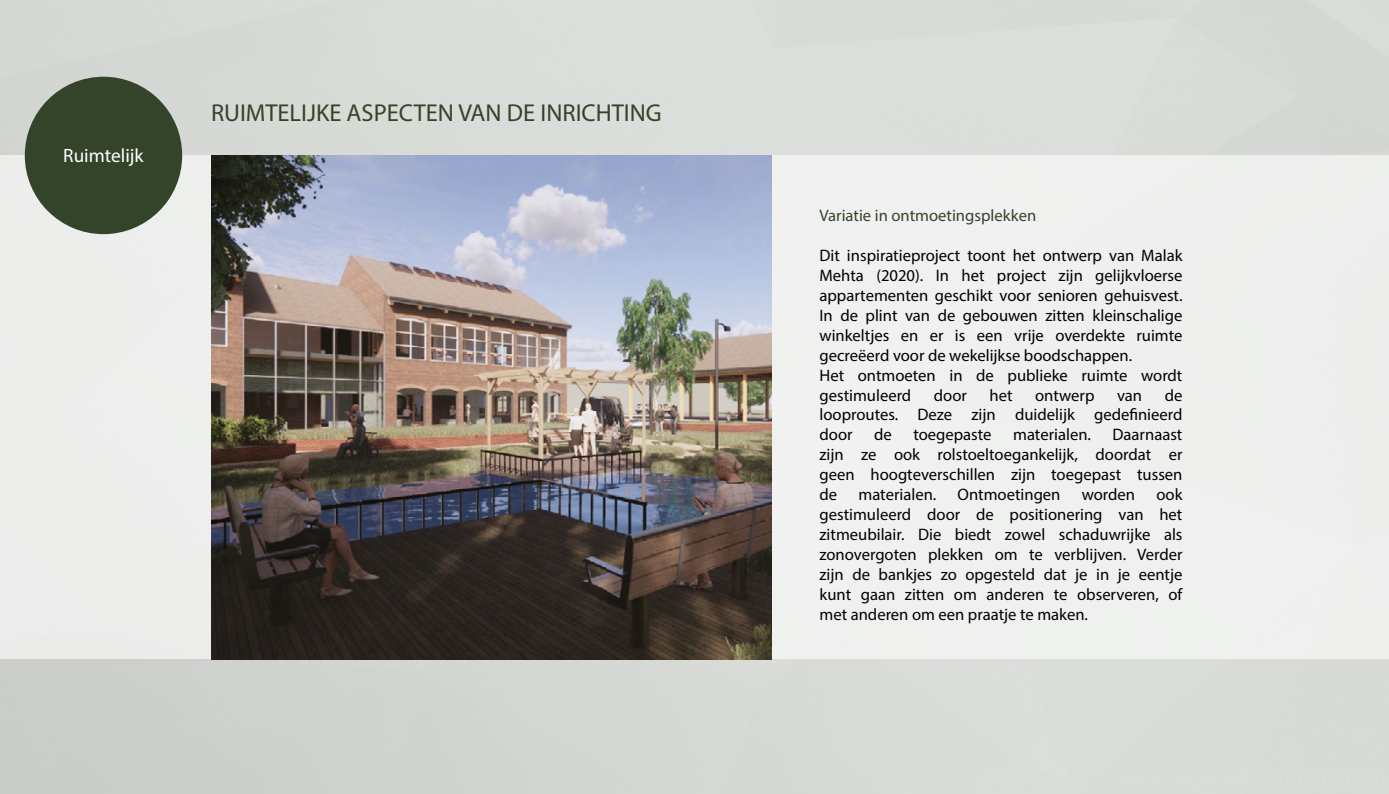
<style>
.page{position:relative;width:1389px;height:794px;background:#fff}
.page>*{position:absolute;margin:0;border:0;box-sizing:border-box;transform-origin:0 0}
.t1{font:24.5px "Myriad Pro";color:#34442a}
.t2{font:19.25px "Myriad Pro";color:#fff}
.t3{font:16.62px/19.9px "Myriad Pro";color:#000;text-align:justify}
.t4{font:16.62px "Myriad Pro";color:#34442a}
</style>
<div class="page">
<div style="left:0;top:0;width:1389px;height:794px;background:linear-gradient(to right,#d2d4d0,#dbdeda)"></div>
<div style="left:0;top:155px;width:1389px;height:504px;background:#eff0ee"></div>
<div style="left:25px;top:77px;width:157px;height:157px;background:#34442a;border-radius:50%"></div>
<img style="left:211px;top:155px;width:561px;height:504px">
<p class="t2" style="left:63px;top:143px;width:82px">Ruimtelijk</p>
<h1 class="t1" style="left:211px;top:98px;width:452px">RUIMTELIJKE ASPECTEN VAN DE INRICHTING</h1>
<p class="t4" style="left:819px;top:205px;width:218px">Variatie in ontmoetingsplekken</p>
<p class="t3" style="left:819px;top:245px;width:364px;text-align:left">Dit inspiratieproject toont het ontwerp van Malak Mehta (2020). In het project zijn gelijkvloerse appartementen geschikt voor senioren gehuisvest.<br>In de plint van de gebouwen zitten kleinschalige winkeltjes en er is een vrije overdekte ruimte gecreëerd voor de wekelijkse boodschappen.<br>Het ontmoeten in de publieke ruimte wordt gestimuleerd</p>
<p class="t3" style="left:819px;top:385px;width:365px;text-indent:345px">de looproutes. Deze zijn duidelijk gedefinieerd door</p>
<p class="t3" style="left:934px;top:385px;width:35px">door</p>
<p class="t3" style="left:990px;top:385px;width:25px">het</p>
<p class="t3" style="left:1035px;top:385px;width:61px">ontwerp</p>
<p class="t3" style="left:1117px;top:385px;width:27px">van</p>
<p class="t3" style="left:874px;top:424px;width:19px">de</p>
<p class="t3" style="left:913px;top:424px;width:80px">toegepaste</p>
<p class="t3" style="left:1013px;top:424px;width:79px">materialen.</p>
<p class="t3" style="left:819px;top:424px;width:364px;text-indent:293px">Daarnaast zijn ze ook rolstoeltoegankelijk, doordat er geen hoogteverschillen zijn toegepast tussen de</p>
<p class="t3" style="left:819px;top:484px;width:365px;text-indent:337px">ook gestimuleerd door de positionering van het zitmeubilair. Die biedt zowel schaduwrijke als zonovergoten plekken om te verblijven. Verder zijn de bankjes zo opgesteld dat je in je eentje kunt gaan zitten om anderen te observeren, of met anderen om een praatje te maken.</p>
<p class="t3" style="left:858px;top:484px;width:79px">materialen.</p>
<p class="t3" style="left:958px;top:484px;width:104px">Ontmoetingen</p>
<p class="t3" style="left:1082px;top:484px;width:55px">worden</p>
</div>
